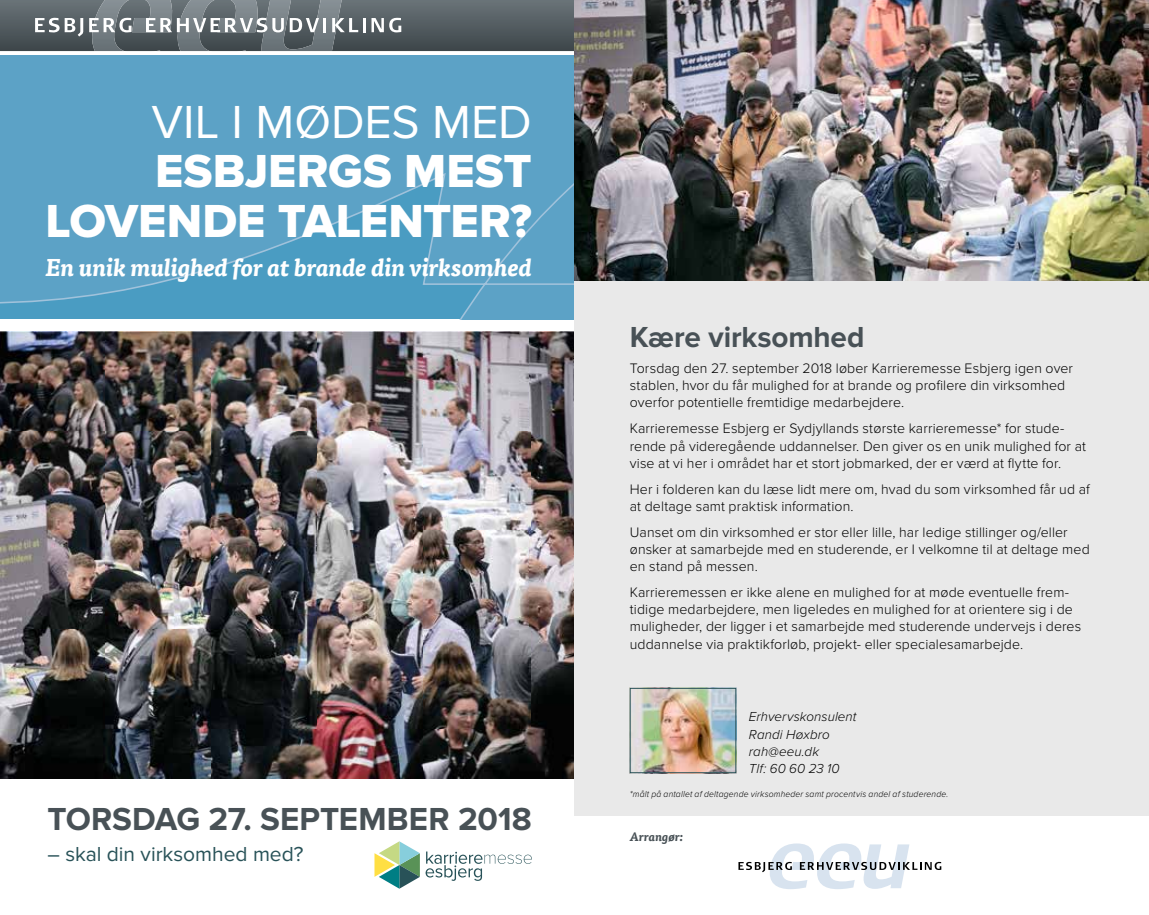
<style>
.page{position:relative;width:1149px;height:915px;background:#fff}
.page>*{position:absolute;margin:0;border:0;box-sizing:border-box;transform-origin:0 0}
.t1{font:48px/49.5px "Proxima Nova Extrabld";letter-spacing:-.005em;color:#fff;text-align:right}
.t2{font:48px "Proxima Nova";color:#fff}
.t3{font:700 33px "Proxima Nova";color:#485156}
.t4{font:700 30px "Proxima Nova";letter-spacing:-.005em;color:#485156}
.t5{font:italic 700 24px "Tisa Pro";color:#fff}
.t6{font:21px "Proxima Nova";color:#285258}
.t7{font:300 14.25px/17.2px "Proxima Nova";letter-spacing:.005em;color:#000}
.t8{font:italic 300 13.5px/17.2px "Proxima Nova";letter-spacing:.005em;color:#000}
.t9{font:italic 700 12px "Tisa Pro";letter-spacing:.01em;color:#485156}
.t10{font:italic 300 9px "Proxima Nova";letter-spacing:.02em;color:#000;scale:.95 1}
</style>
<div class="page">
<img style="left:0;top:332px;width:574px;height:446px">
<svg style="left:0;top:67px;width:574px;height:252px;background:#59a1c5"></svg>
<svg style="left:374px;top:841px;width:157px;height:47px"></svg>
<div style="left:574px;top:281px;width:574px;height:534px;background:#e9e9e9"></div>
<img style="left:574px;top:0;width:574px;height:281px">
<img style="left:631px;top:689px;width:103px;height:81px">
<div style="left:629px;top:687px;width:107px;height:85px;border:1px solid #285258"></div>
<svg style="left:738px;top:843px;width:203px;height:45px"></svg>
<svg style="left:0;top:0;width:575px;height:67px;background:#6c7f89"></svg>
<h1 class="t2" style="left:151px;top:94px;width:382px">VIL I MØDES MED</h1>
<h1 class="t1" style="left:45px;top:148px;width:488px">ESBJERGS MEST<br>LOVENDE TALENTER?</h1>
<h3 class="t5" style="left:46px;top:248px;width:487px">En unik mulighed for at brande din virksomhed</h3>
<h2 class="t3" style="left:48px;top:799px;width:485px">TORSDAG 27. SEPTEMBER 2018</h2>
<h3 class="t6" style="left:48px;top:841px;width:257px">– skal din virksomhed med?</h3>
<h3 class="t4" style="left:629px;top:320px;width:236px">Kære virksomhed</h3>
<p class="t7" style="left:629px;top:359px;width:444px">Torsdag den 27. september 2018 løber Karrieremesse Esbjerg igen over stablen, hvor du får mulighed for at brande og profilere din virksomhed overfor potentielle fremtidige medarbejdere.</p>
<p class="t7" style="left:629px;top:420px;width:457px">Karrieremesse Esbjerg er Sydjyllands største karrieremesse* for stude&shy;rende på videregående uddannelser. Den giver os en unik mulighed for at vise at vi her i området har et stort jobmarked, der er værd at flytte for.</p>
<p class="t7" style="left:629px;top:480px;width:461px">Her i folderen kan du læse lidt mere om, hvad du som virksomhed får ud af at deltage samt praktisk information.</p>
<p class="t7" style="left:629px;top:523px;width:461px">Uanset om din virksomhed er stor eller lille, har ledige stillinger og/eller ønsker at samarbejde med en studerende, er I velkomne til at deltage med en stand på messen.</p>
<p class="t7" style="left:629px;top:583px;width:453px">Karrieremessen er ikke alene en mulighed for at møde eventuelle frem&shy;tidige medarbejdere, men ligeledes en mulighed for at orientere sig i de muligheder, der ligger i et samarbejde med studerende undervejs i deres uddannelse via praktikforløb, projekt- eller specialesamarbejde.</p>
<p class="t8" style="left:748px;top:708px;width:109px">Erhvervskonsulent<br>Randi Høxbro rah@eeu.dk<br>Tlf: 60 60 23 10</p>
<p class="t10" style="left:629px;top:789px;width:336px">*målt på antallet af deltagende virksomheder samt procentvis andel af studerende.</p>
<p class="t9" style="left:629px;top:827px;width:55px">Arrangør:</p>
</div>
